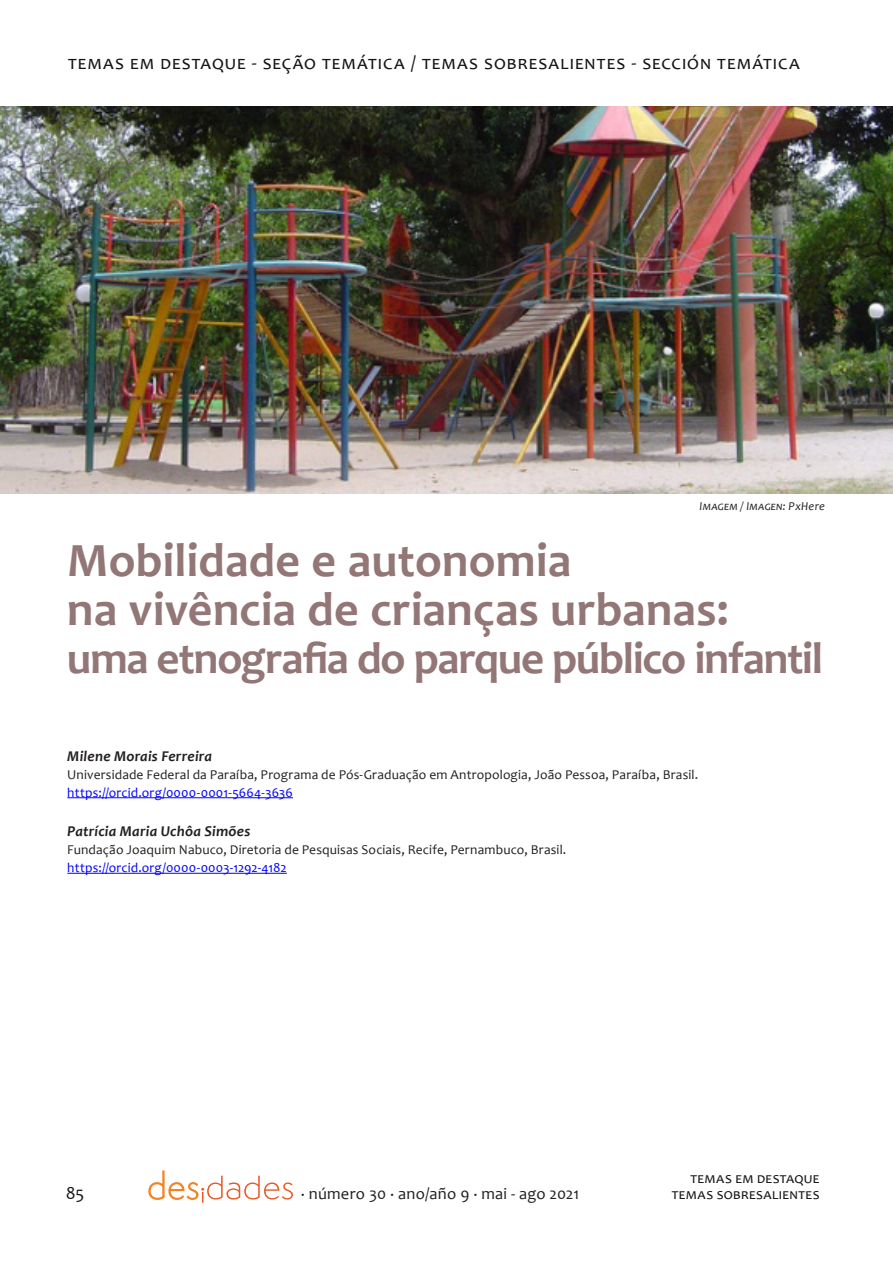
<style>
.page{position:relative;width:893px;height:1263px;background:#fff}
.page>*{position:absolute;margin:0;border:0;box-sizing:border-box;transform-origin:0 0}
.DES_título_1{font:700 48px/49.5px "Candara";letter-spacing:.005em;color:#937676}
.DES_título_1-2{font:700 45px "Candara";letter-spacing:-.03em;color:#937676}
.DES_destaque{font:19.5px "Candara";letter-spacing:.11em;color:#141414}
.t1{font:18px "Candara";color:#141414}
.t2{font:16.5px "Candara";letter-spacing:.015em;color:#231f20}
.Autore{font:italic 700 15px "Candara";letter-spacing:.015em;color:#231f20}
.t3{font:15px "Candara";letter-spacing:.025em;color:#141414}
.Instituição_e_ORCID{font:13.5px "Candara";letter-spacing:.01em;color:#231f20}
.Instituição_e_ORCID-2{font:13.5px "Candara";letter-spacing:.01em;color:#00f}
.DES_cred_foto{font:italic 12px "Candara";letter-spacing:.025em;color:#231f20}
</style>
<div class="page">
<svg style="left:148px;top:1170px;width:145px;height:33px"></svg>
<hr style="left:67px;top:797px;width:226px;height:1px;background:#00f">
<hr style="left:67px;top:873px;width:220px;height:1px;background:#00f">
<img style="left:0;top:106px;width:893px;height:387px">
<p class="DES_destaque" style="left:68px;top:50px;width:732px">temas em destaque - seção temática / temas sobresalientes - sección temática</p>
<p class="DES_cred_foto" style="left:699px;top:499px;width:127px">Imagem / Imagen: PxHere</p>
<p class="DES_título_1" style="left:67px;top:535px;width:663px">Mobilidade e autonomia<br>na vivência de crianças urbanas:</p>
<p class="DES_título_1-2" style="left:67px;top:630px;width:757px">uma etnografia do parque público infantil</p>
<p class="Autore" style="left:67px;top:747px;width:146px">Milene Morais Ferreira</p>
<p class="Instituição_e_ORCID" style="left:67px;top:766px;width:632px">Universidade Federal da Paraíba, Programa de Pós-Graduação em Antropologia, João Pessoa, Paraíba, Brasil.</p>
<p class="Instituição_e_ORCID-2" style="left:67px;top:784px;width:227px">https://orcid.org/0000-0001-5664-3636</p>
<p class="Autore" style="left:67px;top:822px;width:185px">Patrícia Maria Uchôa Simões</p>
<p class="Instituição_e_ORCID" style="left:67px;top:841px;width:500px">Fundação Joaquim Nabuco, Diretoria de Pesquisas Sociais, Recife, Pernambuco, Brasil.</p>
<p class="Instituição_e_ORCID-2" style="left:67px;top:859px;width:221px">https://orcid.org/0000-0003-1292-4182</p>
<h3 class="t1" style="left:66px;top:1182px;width:20px">85</h3>
<p class="t3" style="left:690px;top:1168px;width:131px">temas em destaque</p>
<p class="t2" style="left:301px;top:1183px;width:280px">. número 30 . ano/año 9 . mai - ago 2021</p>
<p class="t3" style="left:672px;top:1185px;width:149px">temas sobresalientes</p>
</div>
